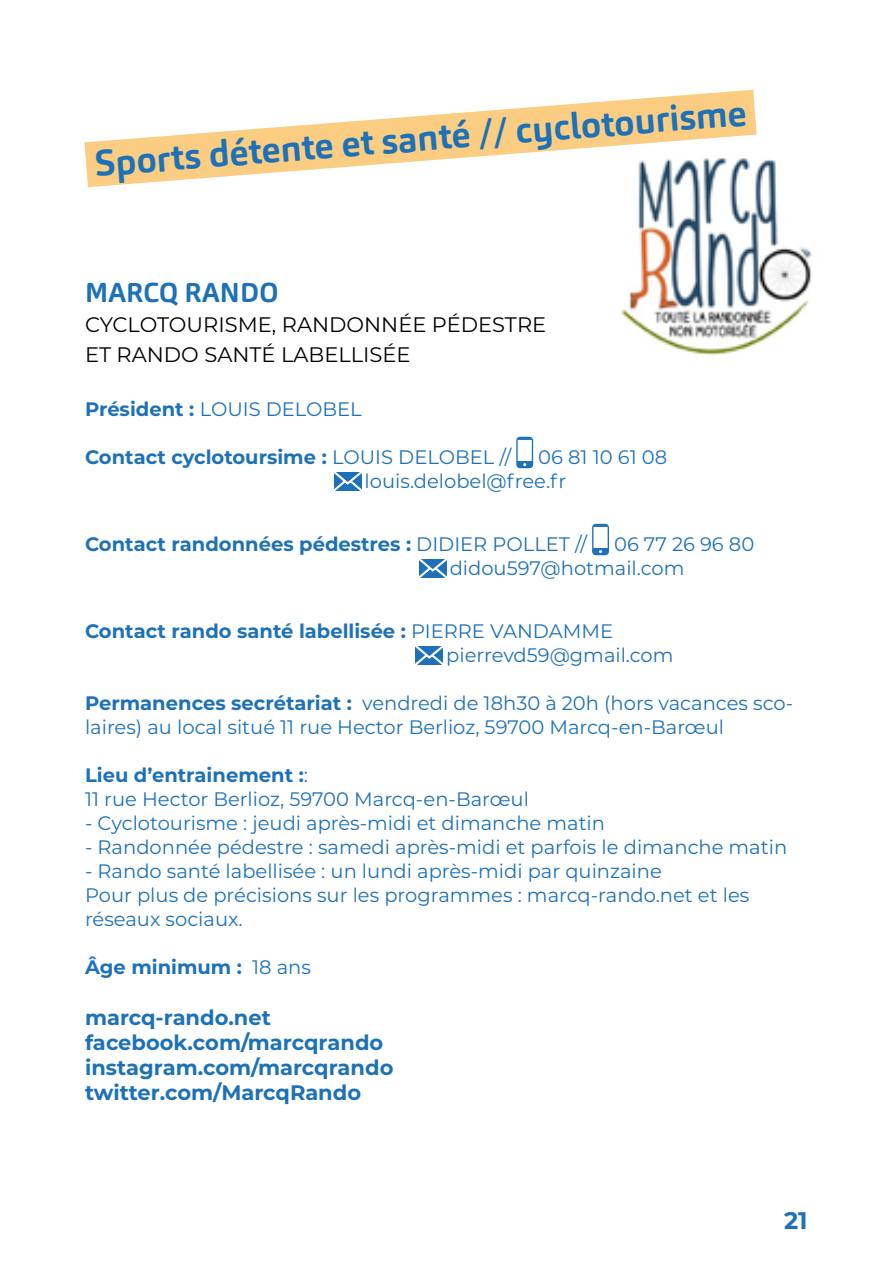
<style>
.page{position:relative;width:893px;height:1276px;background:#fff}
.page>*{position:absolute;margin:0;border:0;box-sizing:border-box;transform-origin:0 0}
.t1{font:700 36px "Carnas";color:#1d71b8}
.t2{font:700 27px "Carnas";letter-spacing:.01em;color:#1d71b8}
.t3{font:700 24px "Montserrat";color:#1d71b8}
.t4{font:700 21px/25.2px "Montserrat";color:#1d71b8}
.t5{font:21px/30px "Montserrat";color:#000}
.t6{font:19.5px/24px "Montserrat";color:#1d71b8}
.t7{font:700 19.5px "Montserrat";color:#1d71b8}
.s1{font-weight:700}
.s2{font-weight:400}
</style>
<div class="page">
<img style="left:621px;top:213px;width:191px;height:143px">
<svg style="left:84px;top:89px;width:694px;height:124px"></svg>
<svg style="left:516px;top:437px;width:17px;height:31px"></svg>
<svg style="left:334px;top:472px;width:28px;height:19px"></svg>
<svg style="left:592px;top:524px;width:17px;height:31px"></svg>
<svg style="left:419px;top:559px;width:28px;height:19px"></svg>
<svg style="left:415px;top:646px;width:28px;height:19px"></svg>
<h1 class="t1" style="left:93px;top:138px;width:655px;rotate:-4deg">Sports détente et santé // cyclotourisme</h1>
<h2 class="t2" style="left:85px;top:275px;width:195px">MARCQ RANDO</h2>
<p class="t5" style="left:85px;top:309px;width:463px">CYCLOTOURISME, RANDONNÉE PÉDESTRE<br>ET RANDO SANTÉ LABELLISÉE</p>
<p class="t6" style="left:85px;top:396px;width:278px"><span class="s1">Président :</span> LOUIS DELOBEL</p>
<p class="t7" style="left:85px;top:443px;width:428px">Contact cyclotoursime : <span class="s2">LOUIS DELOBEL //</span></p>
<p class="t6" style="left:365px;top:444px;width:304px;text-indent:174px">06 81 10 61 08 louis.delobel@free.fr</p>
<p class="t7" style="left:85px;top:530px;width:503px">Contact randonnées pédestres : <span class="s2">DIDIER POLLET //</span></p>
<p class="t6" style="left:450px;top:531px;width:306px;text-indent:164px">06 77 26 96 80 didou597@hotmail.com</p>
<p class="t6" style="left:446px;top:618px;width:229px;text-indent:-361px"><span class="s1">Contact rando santé labellisée :</span> PIERRE VANDAMME pierrevd59@gmail.com</p>
<p class="t6" style="left:85px;top:690px;width:710px"><span class="s1">Permanences secrétariat :</span> vendredi de 18h30 à 20h (hors vacances sco&shy;laires) au local situé 11 rue Hector Berlioz, 59700 Marcq-en-Barœul</p>
<p class="t6" style="left:85px;top:762px;width:445px"><span class="s1">Lieu d’entrainement :</span>:<br>11 rue Hector Berlioz, 59700 Marcq-en-Barœul</p>
<p class="t6" style="left:85px;top:810px;width:521px">- Cyclotourisme : jeudi après-midi et dimanche matin</p>
<p class="t6" style="left:85px;top:834px;width:704px">- Randonnée pédestre : samedi après-midi et parfois le dimanche matin</p>
<p class="t6" style="left:85px;top:858px;width:666px">- Rando santé labellisée : un lundi après-midi par quinzaine<br>Pour plus de précisions sur les programmes : marcq-rando.net et les réseaux sociaux.</p>
<p class="t7" style="left:85px;top:953px;width:227px">Âge minimum : <span class="s2">18 ans</span></p>
<p class="t4" style="left:85px;top:1003px;width:310px">marcq-rando.net facebook.com/marcqrando instagram.com/marcqrando twitter.com/MarcqRando</p>
<p class="t3" style="left:784px;top:1203px;width:25px">21</p>
</div>
